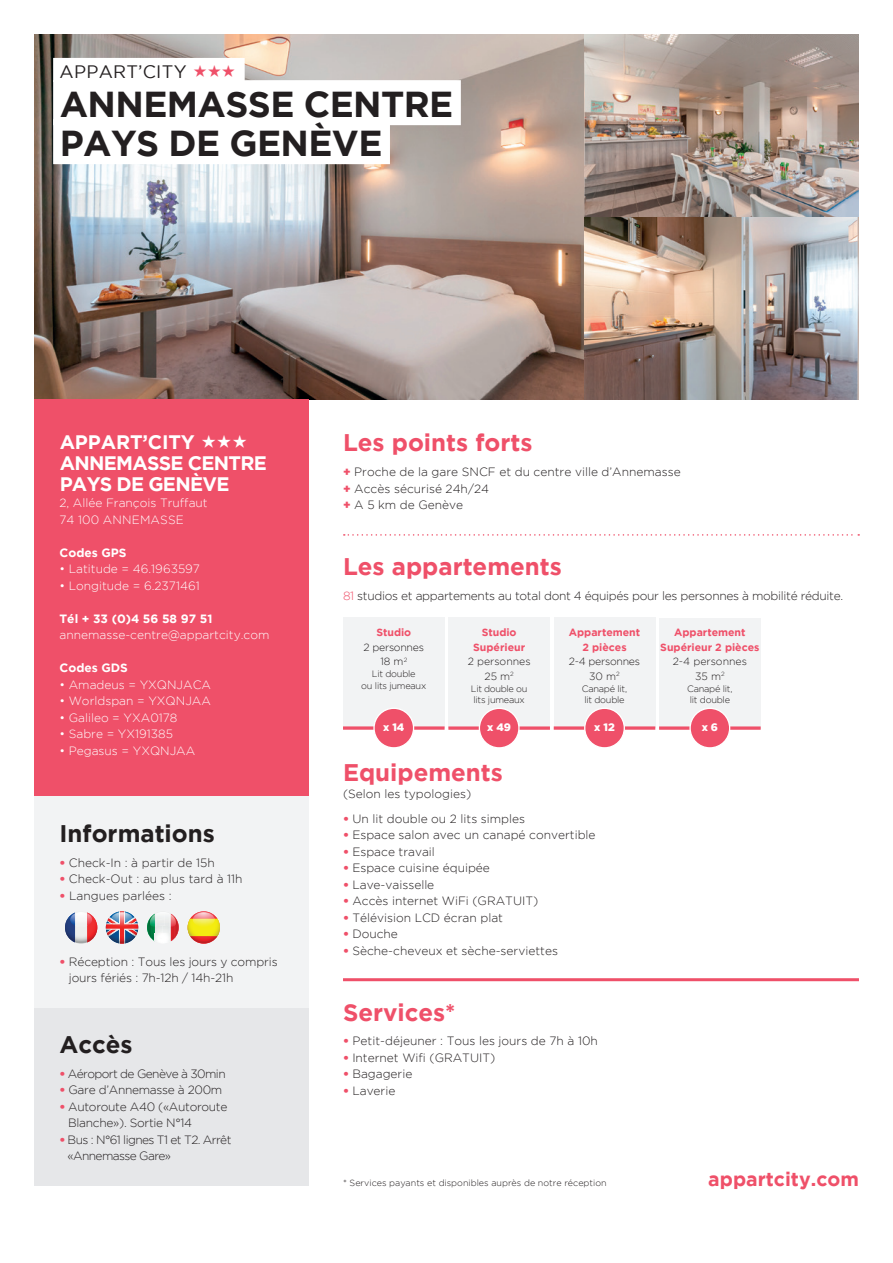
<style>
.page{position:relative;width:893px;height:1263px;background:#fff}
.page>*{position:absolute;margin:0;border:0;box-sizing:border-box;transform-origin:0 0}
.nom{font:700 36px "Gotham";letter-spacing:-.015em;color:#231f20}
.t1{font:700 24px "Gotham";color:#ef5069}
.t2{font:700 24px "Gotham";color:#231f20}
.t3{font:700 19.5px "Gotham";letter-spacing:-.035em;color:#fff}
.t4{font:700 19.5px "Gotham";color:#ef5069}
.t5{font:700 19.5px "Gotham";letter-spacing:-.005em;color:#fff}
.t6{font:18px "Gotham";letter-spacing:.015em;color:#231f20}
.t7{font:300 12px/16.5px "Gotham";color:#231f20}
.t8{font:300 12px "Gotham";color:#fff}
.t9{font:300 12px/16.5px "Gotham";letter-spacing:-.025em;color:#231f20}
.t10{font:300 12px/16.5px "Gotham";letter-spacing:-.05em;color:#231f20}
.t11{font:700 12px "Gotham";color:#fff}
.t12{font:900 10.8px "Gotham";color:#fff}
.t13{font:700 10.5px/14.5px "Gotham";color:#ef5069;text-align:center}
.t14{font:300 10.5px "Gotham";color:#231f20}
.t15{font:300 10.5px "Gotham";letter-spacing:-.025em;color:#231f20}
.t16{font:900 10.5px "Gotham";color:#fff}
.t17{font:300 9.15px "Gotham";letter-spacing:-.025em;color:#231f20}
.t18{font:300 9px "Gotham";color:#231f20}
.s1{font-weight:900;color:#ef5069}
.s2{color:#ef5069}
.s3{font-size:10.5px}
.s4{font-size:10.8px}
</style>
<div class="page">
<img style="left:34px;top:34px;width:825px;height:366px">
<div style="left:53px;top:58px;width:192px;height:24px;background:#fff"></div>
<div style="left:53px;top:80px;width:408px;height:45px;background:#fff"></div>
<div style="left:53px;top:119px;width:337px;height:45px;background:#fff"></div>
<div style="left:34px;top:400px;width:275px;height:397px;background:#ef5069"></div>
<div style="left:34px;top:1008px;width:275px;height:178px;background:#e6e7e9"></div>
<div style="left:34px;top:797px;width:275px;height:211px;background:#f2f3f4"></div>
<svg style="left:344px;top:534px;width:515px;height:2px"></svg>
<hr style="left:343px;top:978px;width:516px;height:3px;background:#ef5069">
<div style="left:343px;top:618px;width:102px;height:110px;background:#f2f3f4"></div>
<svg style="left:343px;top:726px;width:102px;height:4px"></svg>
<div style="left:374px;top:708px;width:40px;height:40px;background:#ef5069;border-radius:50%"></div>
<div style="left:373px;top:708px;width:41px;height:40px;border:1px solid #fff;border-radius:50%"></div>
<div style="left:448px;top:618px;width:102px;height:110px;background:#f2f3f4"></div>
<svg style="left:448px;top:726px;width:102px;height:4px"></svg>
<div style="left:479px;top:708px;width:40px;height:40px;background:#ef5069;border-radius:50%"></div>
<div style="left:479px;top:708px;width:41px;height:40px;border:1px solid #fff;border-radius:50%"></div>
<div style="left:554px;top:618px;width:101px;height:110px;background:#f2f3f4"></div>
<svg style="left:554px;top:726px;width:101px;height:4px"></svg>
<div style="left:585px;top:708px;width:39px;height:40px;background:#ef5069;border-radius:50%"></div>
<div style="left:584px;top:708px;width:41px;height:40px;border:1px solid #fff;border-radius:50%"></div>
<div style="left:659px;top:618px;width:102px;height:110px;background:#f2f3f4"></div>
<svg style="left:659px;top:726px;width:102px;height:4px"></svg>
<div style="left:690px;top:708px;width:40px;height:40px;background:#ef5069;border-radius:50%"></div>
<div style="left:689px;top:708px;width:41px;height:40px;border:1px solid #fff;border-radius:50%"></div>
<svg style="left:147px;top:913px;width:32px;height:30px"></svg>
<img style="left:190px;top:911px;width:27px;height:33px">
<img style="left:188px;top:919px;width:32px;height:17px">
<img style="left:193px;top:912px;width:22px;height:15px">
<svg style="left:106px;top:911px;width:32px;height:33px"></svg>
<img style="left:113px;top:912px;width:18px;height:12px">
<img style="left:114px;top:912px;width:16px;height:15px">
<img style="left:75px;top:927px;width:12px;height:17px">
<img style="left:65px;top:912px;width:10px;height:30px">
<img style="left:87px;top:912px;width:10px;height:30px">
<img style="left:75px;top:912px;width:9px;height:15px">
<svg style="left:70px;top:913px;width:5px;height:13px"></svg>
<svg style="left:87px;top:913px;width:5px;height:13px"></svg>
<p class="t6" style="left:60px;top:61px;width:128px">APPART’CITY</p>
<p class="nom" style="left:60px;top:83px;width:395px">ANNEMASSE CENTRE</p>
<p class="nom" style="left:60px;top:122px;width:324px">PAYS DE GENÈVE</p>
<p class="t5" style="left:60px;top:431px;width:137px">APPART’CITY</p>
<p class="t3" style="left:60px;top:452px;width:209px">ANNEMASSE CENTRE</p>
<p class="t3" style="left:60px;top:473px;width:171px">PAYS DE GENÈVE</p>
<p class="t8" style="left:60px;top:496px;width:150px">2, Allée François Truffaut</p>
<p class="t8" style="left:60px;top:513px;width:126px">74 100 ANNEMASSE</p>
<p class="t11" style="left:60px;top:546px;width:69px">Codes GPS</p>
<p class="t8" style="left:60px;top:562px;width:142px">• Latitude = 46.1963597</p>
<p class="t8" style="left:60px;top:579px;width:142px">• Longitude = 6.2371461</p>
<p class="t11" style="left:60px;top:612px;width:154px">Tél + 33 (0)4 56 58 97 51</p>
<p class="t8" style="left:60px;top:628px;width:211px">annemasse-centre@appartcity.com</p>
<p class="t11" style="left:60px;top:661px;width:70px">Codes GDS</p>
<p class="t8" style="left:60px;top:678px;width:153px">• Amadeus = YXQNJACA</p>
<p class="t8" style="left:60px;top:694px;width:153px">• Worldspan = YXQNJAA</p>
<p class="t8" style="left:60px;top:711px;width:119px">• Galileo = YXA0178</p>
<p class="t8" style="left:60px;top:727px;width:115px">• Sabre = YX191385</p>
<p class="t8" style="left:60px;top:744px;width:137px">• Pegasus = YXQNJAA</p>
<p class="t2" style="left:60px;top:820px;width:157px">Informations</p>
<p class="t7" style="left:60px;top:854px;width:157px"><span class="s1">•</span> Check-In : à partir de 15h</p>
<p class="t7" style="left:60px;top:871px;width:185px"><span class="s1">•</span> Check-Out : au plus tard à 11h</p>
<p class="t7" style="left:60px;top:887px;width:114px"><span class="s1">•</span> Langues parlées :</p>
<p class="t7" style="left:69px;top:953px;width:210px;text-indent:-9px"><span class="s1">•</span> Réception : Tous les jours y compris jours fériés : 7h-12h / 14h-21h</p>
<p class="t2" style="left:60px;top:1031px;width:75px">Accès</p>
<p class="t10" style="left:60px;top:1065px;width:168px"><span class="s1">•</span> Aéroport de Genève à 30min</p>
<p class="t9" style="left:60px;top:1082px;width:164px"><span class="s1">•</span> Gare d’Annemasse à 200m</p>
<p class="t9" style="left:68px;top:1098px;width:161px;text-indent:-9px"><span class="s1">•</span> Autoroute A40 («Autoroute<br>Blanche»). Sortie N°14</p>
<p class="t10" style="left:68px;top:1131px;width:165px;text-indent:-8px"><span class="s1">•</span> Bus : N°61 lignes T1 et T2. Arrêt «Annemasse Gare»</p>
<p class="t1" style="left:343px;top:429px;width:191px">Les points forts</p>
<p class="t7" style="left:343px;top:463px;width:339px"><span class="s1">+</span> Proche de la gare SNCF et du centre ville d’Annemasse</p>
<p class="t7" style="left:343px;top:480px;width:148px"><span class="s1">+</span> Accès sécurisé 24h/24</p>
<p class="t7" style="left:343px;top:496px;width:122px"><span class="s1">+</span> A 5 km de Genève</p>
<p class="t1" style="left:343px;top:553px;width:220px">Les appartements</p>
<p class="t9" style="left:343px;top:587px;width:502px"><span class="s2">81</span> studios et appartements au total dont 4 équipés pour les personnes à mobilité réduite.</p>
<p class="t13" style="left:376px;top:625px;width:36px">Studio</p>
<p class="t15" style="left:364px;top:641px;width:62px">2 personnes</p>
<p class="t14" style="left:380px;top:656px;width:28px">18 m<sup>2</sup></p>
<p class="t17" style="left:372px;top:669px;width:45px">Lit double</p>
<p class="t17" style="left:361px;top:681px;width:66px">ou lits jumeaux</p>
<p class="t12" style="left:383px;top:721px;width:23px"><span class="s3">x</span> 14</p>
<p class="t13" style="left:482px;top:625px;width:36px">Studio</p>
<p class="t13" style="left:473px;top:639px;width:53px">Supérieur</p>
<p class="t14" style="left:468px;top:656px;width:64px">2 personnes</p>
<p class="t14" style="left:484px;top:670px;width:31px">25 m<sup>2</sup></p>
<p class="t17" style="left:471px;top:683px;width:58px">Lit double ou</p>
<p class="t17" style="left:473px;top:695px;width:53px">lits jumeaux</p>
<p class="t12" style="left:487px;top:721px;width:25px"><span class="s3">x</span> 49</p>
<p class="t13" style="left:569px;top:625px;width:73px">Appartement</p>
<p class="t13" style="left:582px;top:639px;width:46px">2 pièces</p>
<p class="t15" style="left:569px;top:656px;width:73px">2-4 personnes</p>
<p class="t14" style="left:589px;top:670px;width:32px">30 m<sup>2</sup></p>
<p class="t17" style="left:582px;top:683px;width:47px">Canapé lit,</p>
<p class="t17" style="left:584px;top:695px;width:42px">lit double</p>
<p class="t12" style="left:594px;top:721px;width:22px"><span class="s3">x</span> 12</p>
<p class="t1" style="left:343px;top:759px;width:161px">Equipements</p>
<p class="t7" style="left:343px;top:785px;width:130px">(Selon les typologies)</p>
<p class="t7" style="left:343px;top:810px;width:184px"><span class="s1">•</span> Un lit double ou 2 lits simples</p>
<p class="t7" style="left:343px;top:826px;width:254px"><span class="s1">•</span> Espace salon avec un canapé convertible</p>
<p class="t7" style="left:343px;top:843px;width:93px"><span class="s1">•</span> Espace travail</p>
<p class="t7" style="left:343px;top:859px;width:148px"><span class="s1">•</span> Espace cuisine équipée</p>
<p class="t7" style="left:343px;top:876px;width:93px"><span class="s1">•</span> Lave-vaisselle</p>
<p class="t7" style="left:343px;top:892px;width:197px"><span class="s1">•</span> Accès internet WiFi (GRATUIT)</p>
<p class="t7" style="left:343px;top:909px;width:162px"><span class="s1">•</span> Télévision LCD écran plat</p>
<p class="t7" style="left:343px;top:925px;width:56px"><span class="s1">•</span> Douche</p>
<p class="t7" style="left:343px;top:942px;width:216px"><span class="s1">•</span> Sèche-cheveux et sèche-serviettes</p>
<p class="t1" style="left:343px;top:998px;width:114px">Services*</p>
<p class="t7" style="left:343px;top:1033px;width:256px"><span class="s1">•</span> Petit-déjeuner : Tous les jours de 7h à 10h</p>
<p class="t7" style="left:343px;top:1049px;width:154px"><span class="s1">•</span> Internet Wifi (GRATUIT)</p>
<p class="t7" style="left:343px;top:1066px;width:71px"><span class="s1">•</span> Bagagerie</p>
<p class="t7" style="left:343px;top:1082px;width:54px"><span class="s1">•</span> Laverie</p>
<p class="t13" style="left:660px;top:625px;width:101px">Appartement<br>Supérieur 2 pièces</p>
<p class="t14" style="left:673px;top:656px;width:76px">2-4 personnes</p>
<p class="t14" style="left:695px;top:670px;width:31px">35 m<sup>2</sup></p>
<p class="t17" style="left:687px;top:683px;width:47px">Canapé lit,</p>
<p class="t17" style="left:690px;top:695px;width:42px">lit double</p>
<p class="t16" style="left:702px;top:721px;width:18px">x <span class="s4">6</span></p>
<p class="t18" style="left:343px;top:1177px;width:265px">* Services payants et disponibles auprès de notre réception</p>
<p class="t4" style="left:708px;top:1167px;width:152px">appartcity.com</p>
</div>
